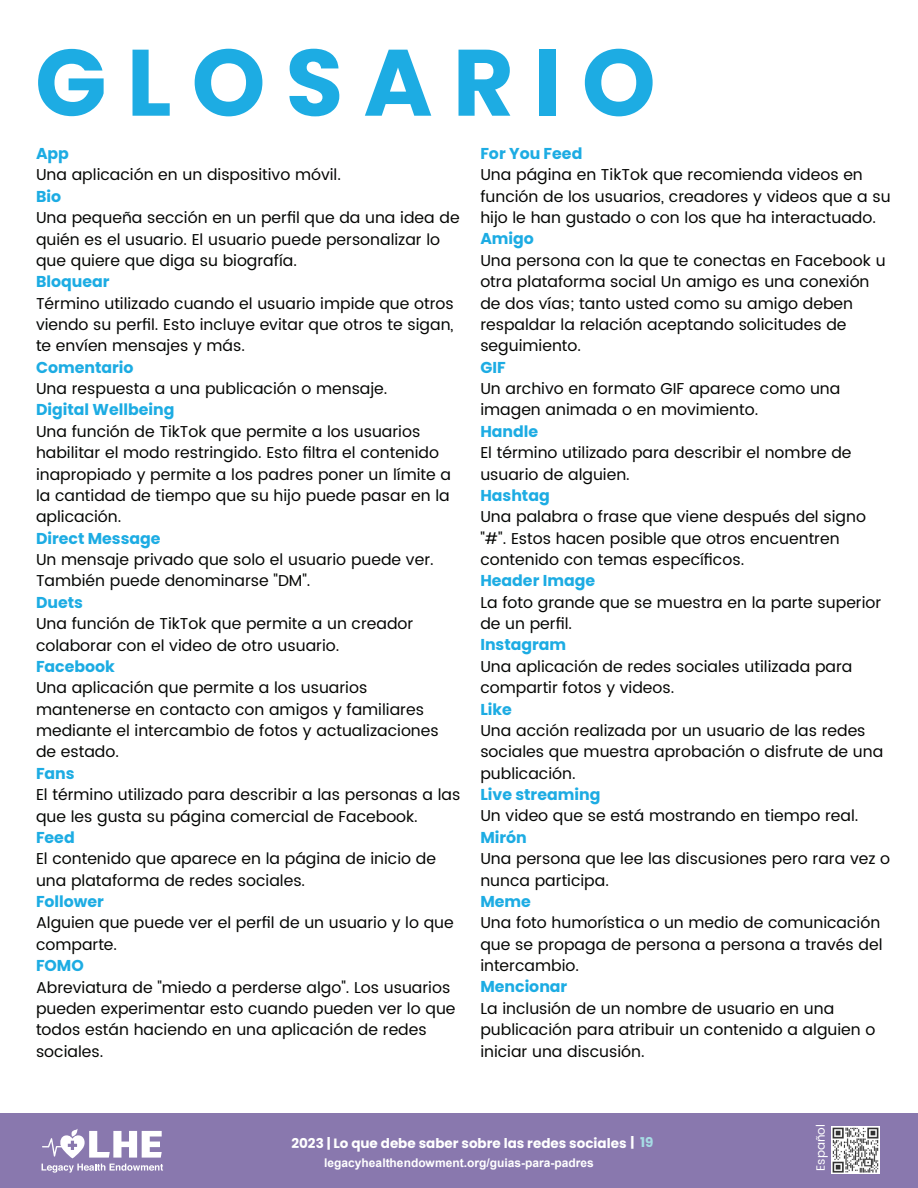
<style>
.page{position:relative;width:918px;height:1188px;background:#fff}
.page>*{position:absolute;margin:0;border:0;box-sizing:border-box;transform-origin:0 0}
.t1{font:700 94.2px "Poppins";color:#1dace3}
.t2{font:15.75px/21.3px "Poppins";color:#040503}
.t3{font:700 15.75px "Poppins";color:#1dace3}
.t4{font:700 13.5px "Poppins";color:#fff}
.t5{font:700 12px "Arial";color:#fff}
.t6{font:12px "Poppins";color:#fff}
.s1{color:#a6dce4}
</style>
<div class="page">
<div style="left:0;top:1113px;width:918px;height:75px;background:#8978ae"></div>
<svg style="left:42px;top:1164px;width:121px;height:9px"></svg>
<svg style="left:42px;top:1129px;width:120px;height:29px"></svg>
<img style="left:832px;top:1126px;width:47px;height:48px">
<h1 class="t1" style="left:35px;top:28px;width:622px">G L O S A R I O</h1>
<p class="t3" style="left:36px;top:144px;width:34px">App</p>
<p class="t2" style="left:36px;top:165px;width:306px">Una aplicación en un dispositivo móvil.</p>
<p class="t3" style="left:36px;top:187px;width:27px">Bio</p>
<p class="t2" style="left:36px;top:207px;width:425px">Una pequeña sección en un perfil que da una idea de quién es el usuario. El usuario puede personalizar lo que quiere que diga su biografía.</p>
<p class="t3" style="left:36px;top:273px;width:75px">Bloquear</p>
<p class="t2" style="left:36px;top:293px;width:419px;text-align:justify">Término utilizado cuando el usuario impide que otros viendo su perfil. Esto incluye evitar que otros te sigan, te envíen mensajes y más.</p>
<p class="t3" style="left:36px;top:358px;width:99px">Comentario</p>
<p class="t2" style="left:36px;top:378px;width:353px">Una respuesta a una publicación o mensaje.</p>
<p class="t3" style="left:36px;top:401px;width:140px">Digital Wellbeing</p>
<p class="t2" style="left:36px;top:421px;width:417px">Una función de TikTok que permite a los usuarios habilitar el modo restringido. Esto filtra el contenido inapropiado y permite a los padres poner un límite a la cantidad de tiempo que su hijo puede pasar en la aplicación.</p>
<p class="t3" style="left:36px;top:529px;width:126px">Direct Message</p>
<p class="t2" style="left:36px;top:549px;width:399px">Un mensaje privado que solo el usuario puede ver.<br>También puede denominarse "DM".</p>
<p class="t3" style="left:36px;top:593px;width:48px">Duets</p>
<p class="t2" style="left:36px;top:614px;width:379px">Una función de TikTok que permite a un creador colaborar con el video de otro usuario.</p>
<p class="t3" style="left:36px;top:657px;width:81px">Facebook</p>
<p class="t2" style="left:36px;top:678px;width:404px">Una aplicación que permite a los usuarios mantenerse en contacto con amigos y familiares mediante el intercambio de fotos y actualizaciones de estado.</p>
<p class="t3" style="left:36px;top:764px;width:40px">Fans</p>
<p class="t2" style="left:36px;top:785px;width:426px">El término utilizado para describir a las personas a las que les gusta su página comercial de Facebook.</p>
<p class="t3" style="left:36px;top:828px;width:40px">Feed</p>
<p class="t2" style="left:36px;top:849px;width:401px">El contenido que aparece en la página de inicio de una plataforma de redes sociales.</p>
<p class="t3" style="left:36px;top:892px;width:70px">Follower</p>
<p class="t2" style="left:36px;top:913px;width:419px">Alguien que puede ver el perfil de un usuario y lo que comparte.</p>
<p class="t3" style="left:36px;top:957px;width:49px">FOMO</p>
<p class="t2" style="left:36px;top:977px;width:421px">Abreviatura de "miedo a perderse algo". Los usuarios pueden experimentar esto cuando pueden ver lo que todos están haciendo en una aplicación de redes sociales.</p>
<p class="t3" style="left:480px;top:144px;width:103px">For You Feed</p>
<p class="t2" style="left:480px;top:165px;width:412px">Una página en TikTok que recomienda videos en función de los usuarios, creadores y videos que a su hijo le han gustado o con los que ha interactuado.</p>
<p class="t3" style="left:480px;top:230px;width:55px">Amigo</p>
<p class="t2" style="left:480px;top:250px;width:407px">Una persona con la que te conectas en Facebook u otra plataforma social Un amigo es una conexión de dos vías; tanto usted como su amigo deben respaldar la relación aceptando solicitudes de seguimiento.</p>
<p class="t3" style="left:480px;top:358px;width:27px">GIF</p>
<p class="t2" style="left:480px;top:378px;width:362px">Un archivo en formato GIF aparece como una imagen animada o en movimiento.</p>
<p class="t3" style="left:480px;top:422px;width:59px">Handle</p>
<p class="t2" style="left:480px;top:442px;width:373px">El término utilizado para describir el nombre de usuario de alguien.</p>
<p class="t3" style="left:480px;top:486px;width:71px">Hashtag</p>
<p class="t2" style="left:480px;top:507px;width:387px">Una palabra o frase que viene después del signo "#". Estos hacen posible que otros encuentren contenido con temas específicos.</p>
<p class="t3" style="left:480px;top:572px;width:116px">Header Image</p>
<p class="t2" style="left:480px;top:592px;width:402px">La foto grande que se muestra en la parte superior de un perfil.</p>
<p class="t3" style="left:480px;top:636px;width:87px">Instagram</p>
<p class="t2" style="left:480px;top:656px;width:374px">Una aplicación de redes sociales utilizada para compartir fotos y videos.</p>
<p class="t3" style="left:480px;top:700px;width:33px">Like</p>
<p class="t2" style="left:480px;top:720px;width:404px">Una acción realizada por un usuario de las redes sociales que muestra aprobación o disfrute de una publicación.</p>
<p class="t3" style="left:480px;top:785px;width:122px">Live streaming</p>
<p class="t2" style="left:480px;top:806px;width:380px">Un video que se está mostrando en tiempo real.</p>
<p class="t3" style="left:480px;top:828px;width:48px">Mirón</p>
<p class="t2" style="left:480px;top:849px;width:411px">Una persona que lee las discusiones pero rara vez o nunca participa.</p>
<p class="t3" style="left:480px;top:892px;width:52px">Meme</p>
<p class="t2" style="left:480px;top:913px;width:404px">Una foto humorística o un medio de comunicación que se propaga de persona a persona a través del intercambio.</p>
<p class="t3" style="left:480px;top:978px;width:89px">Mencionar</p>
<p class="t2" style="left:480px;top:998px;width:397px">La inclusión de un nombre de usuario en una publicación para atribuir un contenido a alguien o iniciar una discusión.</p>
<p class="t4" style="left:291px;top:1135px;width:363px">2023 | Lo que debe saber sobre las redes sociales | <span class="s1">19</span></p>
<p class="t5" style="left:324px;top:1155px;width:271px">legacyhealthendowment.org/guias-para-padres</p>
<p class="t6" style="left:812px;top:1171px;width:48px;rotate:-90deg">Español</p>
</div>
